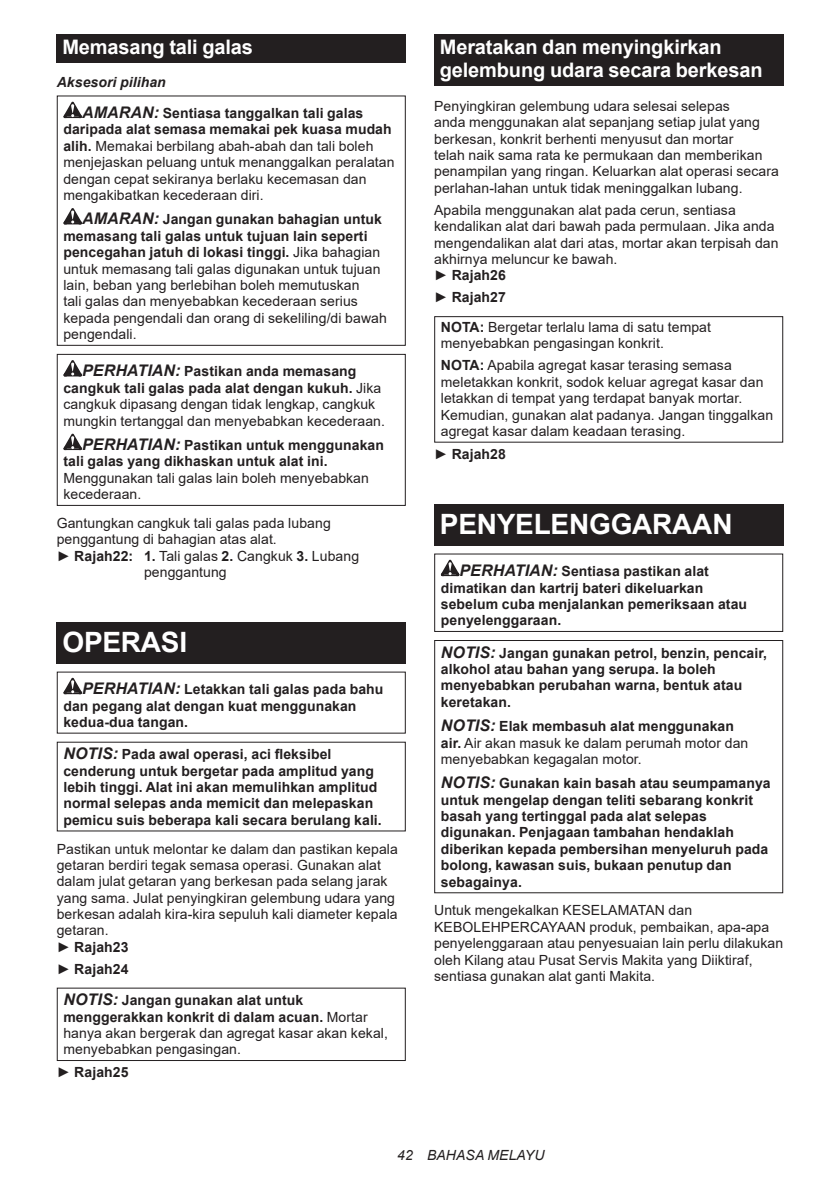
<style>
.page{position:relative;width:840px;height:1191px;background:#fff}
.page>*{position:absolute;margin:0;border:0;box-sizing:border-box;transform-origin:0 0}
.t1{font:700 28px "Arial";letter-spacing:-.01em;color:#fff}
.t2{font:700 20px/23.4px "Arial";letter-spacing:-.01em;color:#fff}
.t3{font:14px/16.4px "Arial";letter-spacing:.005em;color:#231f20}
.t4{font:700 14px/16.4px "Arial";letter-spacing:.005em;color:#231f20}
.t5{font:italic 14px "Arial";letter-spacing:.005em;color:#231f20}
.s1{font-style:italic}
.s2{font-style:italic;font-size:16px}
.s3{font-weight:700}
.s4{font-weight:700;font-style:italic;font-size:16px}
.s5{font-weight:400}
</style>
<div class="page">
<div style="left:57px;top:34px;width:348px;height:29px;background:#231f20"></div>
<svg style="left:63px;top:102px;width:19px;height:16px"></svg>
<svg style="left:63px;top:208px;width:19px;height:16px"></svg>
<div style="left:57px;top:95px;width:348px;height:251px;border:1px solid #231f20"></div>
<svg style="left:63px;top:360px;width:19px;height:16px"></svg>
<svg style="left:63px;top:434px;width:19px;height:16px"></svg>
<div style="left:57px;top:354px;width:348px;height:152px;border:1px solid #231f20"></div>
<div style="left:57px;top:622px;width:348px;height:41px;background:#231f20"></div>
<svg style="left:63px;top:678px;width:19px;height:16px"></svg>
<div style="left:57px;top:987px;width:348px;height:74px;border:1px solid #231f20"></div>
<div style="left:434px;top:34px;width:348px;height:52px;background:#231f20"></div>
<div style="left:434px;top:316px;width:348px;height:127px;border:1px solid #231f20"></div>
<div style="left:434px;top:504px;width:348px;height:41px;background:#231f20"></div>
<svg style="left:440px;top:560px;width:19px;height:16px"></svg>
<div style="left:434px;top:553px;width:348px;height:79px;border:1px solid #231f20"></div>
<div style="left:434px;top:640px;width:348px;height:253px;border:1px solid #231f20"></div>
<h2 class="t2" style="left:62px;top:36px;width:192px">Memasang tali galas</h2>
<p class="t4" style="left:82px;top:67px;width:282px;line-height:30.6px;text-indent:-25px"><span class="s1">Aksesori pilihan<br></span><span class="s2">AMARAN:</span> Sentiasa tanggalkan tali galas</p>
<p class="t3" style="left:63px;top:121px;width:332px"><span class="s3">daripada alat semasa memakai pek kuasa mudah alih.</span> Memakai berbilang abah-abah dan tali boleh menjejaskan peluang untuk menanggalkan peralatan dengan cepat sekiranya berlaku kecemasan dan mengakibatkan kecederaan diri.</p>
<p class="t3" style="left:63px;top:211px;width:325px;text-indent:19px"><span class="s4">AMARAN:</span> <span class="s3">Jangan gunakan bahagian untuk memasang tali galas untuk tujuan lain seperti pencegahan jatuh di lokasi tinggi.</span> Jika bahagian untuk memasang tali galas digunakan untuk tujuan lain, beban yang berlebihan boleh memutuskan<br>tali galas dan menyebabkan kecederaan serius kepada pengendali dan orang di sekeliling/di bawah pengendali.</p>
<p class="t3" style="left:63px;top:363px;width:323px;text-indent:19px"><span class="s4">PERHATIAN:</span> <span class="s3">Pastikan anda memasang cangkuk tali galas pada alat dengan kukuh.</span> Jika cangkuk dipasang dengan tidak lengkap, cangkuk mungkin tertanggal dan menyebabkan kecederaan.</p>
<p class="t4" style="left:63px;top:437px;width:322px;text-indent:19px"><span class="s2">PERHATIAN:</span> Pastikan untuk menggunakan tali galas yang dikhaskan untuk alat ini.</p>
<p class="t3" style="left:63px;top:469px;width:307px">Menggunakan tali galas lain boleh menyebabkan kecederaan.</p>
<p class="t3" style="left:57px;top:515px;width:275px">Gantungkan cangkuk tali galas pada lubang</p>
<p class="t3" style="left:57px;top:531px;width:221px">penggantung di bahagian atas alat.</p>
<p class="t3" style="left:57px;top:547px;width:304px">► <span class="s3">Rajah22: 1.</span> Tali galas <span class="s3">2.</span> Cangkuk <span class="s3">3.</span> Lubang</p>
<p class="t3" style="left:144px;top:564px;width:84px">penggantung</p>
<h1 class="t1" style="left:62px;top:622px;width:126px">OPERASI</h1>
<p class="t4" style="left:63px;top:681px;width:321px;text-indent:19px"><span class="s2">PERHATIAN:</span> Letakkan tali galas pada bahu dan pegang alat dengan kuat menggunakan kedua-dua tangan.</p>
<p class="t4" style="left:63px;top:746px;width:320px"><span class="s2">NOTIS:</span> Pada awal operasi, aci fleksibel cenderung untuk bergetar pada amplitud yang lebih tinggi. Alat ini akan memulihkan amplitud normal selepas anda memicit dan melepaskan pemicu suis beberapa kali secara berulang kali.</p>
<p class="t3" style="left:57px;top:840px;width:342px">Pastikan untuk melontar ke dalam dan pastikan kepala getaran berdiri tegak semasa operasi. Gunakan alat dalam julat getaran yang berkesan pada selang jarak yang sama. Julat penyingkiran gelembung udara yang berkesan adalah kira-kira sepuluh kali diameter kepala getaran.<br>► <span class="s3">Rajah23</span></p>
<p class="t4" style="left:57px;top:961px;width:73px"><span class="s5">►</span> Rajah24</p>
<p class="t3" style="left:63px;top:992px;width:326px"><span class="s4">NOTIS:</span> <span class="s3">Jangan gunakan alat untuk menggerakkan konkrit di dalam acuan.</span> Mortar hanya akan bergerak dan agregat kasar akan kekal, menyebabkan pengasingan.</p>
<p class="t4" style="left:57px;top:1064px;width:73px"><span class="s5">►</span> Rajah25</p>
<h2 class="t2" style="left:439px;top:36px;width:324px">Meratakan dan menyingkirkan gelembung udara secara berkesan</h2>
<p class="t3" style="left:434px;top:98px;width:346px">Penyingkiran gelembung udara selesai selepas<br>anda menggunakan alat sepanjang setiap julat yang berkesan, konkrit berhenti menyusut dan mortar<br>telah naik sama rata ke permukaan dan memberikan penampilan yang ringan. Keluarkan alat operasi secara perlahan-lahan untuk tidak meninggalkan lubang.</p>
<p class="t3" style="left:434px;top:202px;width:346px">Apabila menggunakan alat pada cerun, sentiasa kendalikan alat dari bawah pada permulaan. Jika anda mengendalikan alat dari atas, mortar akan terpisah dan akhirnya meluncur ke bawah.<br>► <span class="s3">Rajah26</span></p>
<p class="t3" style="left:440px;top:283px;width:271px;line-height:29.6px;text-indent:-7px">► <span class="s3">Rajah27<br>NOTA:</span> Bergetar terlalu lama di satu tempat</p>
<p class="t3" style="left:440px;top:332px;width:292px;line-height:22px">menyebabkan pengasingan konkrit.<br><span class="s3">NOTA:</span> Apabila agregat kasar terasing semasa</p>
<p class="t3" style="left:440px;top:373px;width:333px">meletakkan konkrit, sodok keluar agregat kasar dan letakkan di tempat yang terdapat banyak mortar.<br>Kemudian, gunakan alat padanya. Jangan tinggalkan agregat kasar dalam keadaan terasing.</p>
<p class="t4" style="left:434px;top:446px;width:73px"><span class="s5">►</span> Rajah28</p>
<h1 class="t1" style="left:439px;top:504px;width:294px">PENYELENGGARAAN</h1>
<p class="t4" style="left:440px;top:563px;width:307px;text-indent:19px"><span class="s2">PERHATIAN:</span> Sentiasa pastikan alat dimatikan dan kartrij bateri dikeluarkan sebelum cuba menjalankan pemeriksaan atau penyelenggaraan.</p>
<p class="t4" style="left:440px;top:644px;width:327px"><span class="s2">NOTIS:</span> Jangan gunakan petrol, benzin, pencair, alkohol atau bahan yang serupa. Ia boleh menyebabkan perubahan warna, bentuk atau keretakan.</p>
<p class="t3" style="left:440px;top:718px;width:309px"><span class="s4">NOTIS:</span> <span class="s3">Elak membasuh alat menggunakan air.</span> Air akan masuk ke dalam perumah motor dan menyebabkan kegagalan motor.</p>
<p class="t4" style="left:440px;top:775px;width:331px"><span class="s2">NOTIS:</span> Gunakan kain basah atau seumpamanya untuk mengelap dengan teliti sebarang konkrit basah yang tertinggal pada alat selepas digunakan. Penjagaan tambahan hendaklah diberikan kepada pembersihan menyeluruh pada bolong, kawasan suis, bukaan penutup dan sebagainya.</p>
<p class="t3" style="left:434px;top:902px;width:350px">Untuk mengekalkan KESELAMATAN dan KEBOLEHPERCAYAAN produk, pembaikan, apa-apa penyelenggaraan atau penyesuaian lain perlu dilakukan oleh Kilang atau Pusat Servis Makita yang Diiktiraf, sentiasa gunakan alat ganti Makita.</p>
<p class="t5" style="left:397px;top:1146px;width:149px">42 BAHASA MELAYU</p>
</div>
